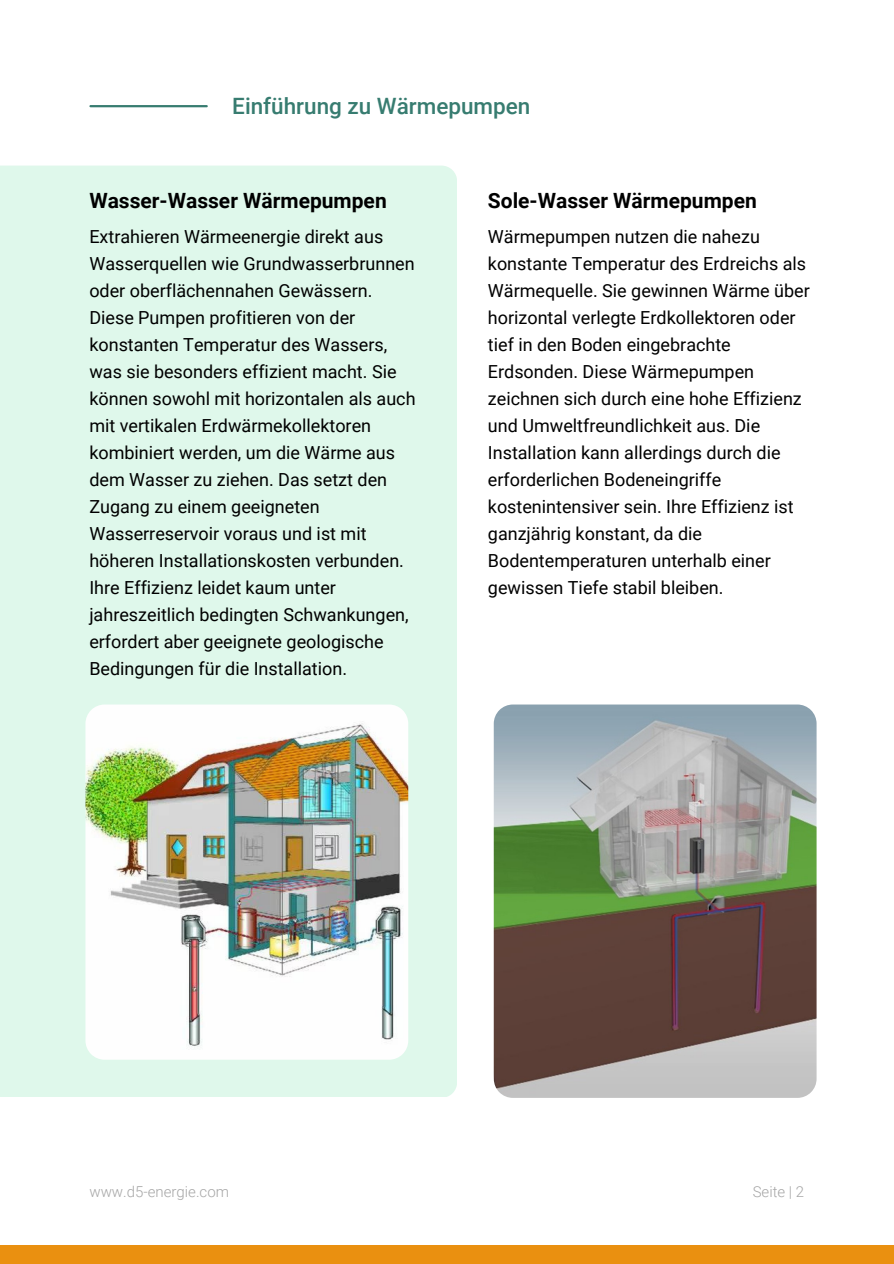
<style>
.page{position:relative;width:894px;height:1264px;background:#fff}
.page>*{position:absolute;margin:0;border:0;box-sizing:border-box;transform-origin:0 0}
.t1{font:500 22.5px "Roboto";color:#377c70}
.t2{font:700 21px "Roboto";color:#000}
.t3{font:18px/27px "Roboto";color:#000}
.t4{font:300 15px "Roboto";color:#a6a6a6}
</style>
<div class="page">
<div style="left:0;top:1244px;width:893px;height:19px;background:#ea9010"></div>
<hr style="left:90px;top:105px;width:117px;height:2px;background:#377c70">
<div style="left:0;top:165px;width:457px;height:932px;background:#dff8eb"></div>
<img style="left:85px;top:704px;width:323px;height:355px">
<img style="left:493px;top:704px;width:323px;height:393px">
<p class="t1" style="left:232px;top:93px;width:299px">Einführung zu Wärmepumpen</p>
<p class="t2" style="left:89px;top:189px;width:299px">Wasser-Wasser Wärmepumpen</p>
<p class="t2" style="left:488px;top:189px;width:270px">Sole-Wasser Wärmepumpen</p>
<p class="t3" style="left:488px;top:223px;width:323px">Wärmepumpen nutzen die nahezu konstante Temperatur des Erdreichs als Wärmequelle. Sie gewinnen Wärme über horizontal verlegte Erdkollektoren oder tief in den Boden eingebrachte Erdsonden. Diese Wärmepumpen zeichnen sich durch eine hohe Effizienz und Umweltfreundlichkeit aus. Die Installation kann allerdings durch die erforderlichen Bodeneingriffe kostenintensiver sein. Ihre Effizienz ist ganzjährig konstant, da die Bodentemperaturen unterhalb einer gewissen Tiefe stabil bleiben.</p>
<p class="t3" style="left:89px;top:223px;width:327px">Extrahieren Wärmeenergie direkt aus Wasserquellen wie Grundwasserbrunnen oder oberflächennahen Gewässern.<br>Diese Pumpen profitieren von der konstanten Temperatur des Wassers, was sie besonders effizient macht. Sie können sowohl mit horizontalen als auch mit vertikalen Erdwärmekollektoren kombiniert werden, um die Wärme aus dem Wasser zu ziehen. Das setzt den Zugang zu einem geeigneten Wasserreservoir voraus und ist mit höheren Installationskosten verbunden.<br>Ihre Effizienz leidet kaum unter jahreszeitlich bedingten Schwankungen, erfordert aber geeignete geologische Bedingungen für die Installation.</p>
<p class="t4" style="left:89px;top:1183px;width:141px">www.d5-energie.com</p>
<p class="t4" style="left:752px;top:1183px;width:53px">Seite | 2</p>
</div>
